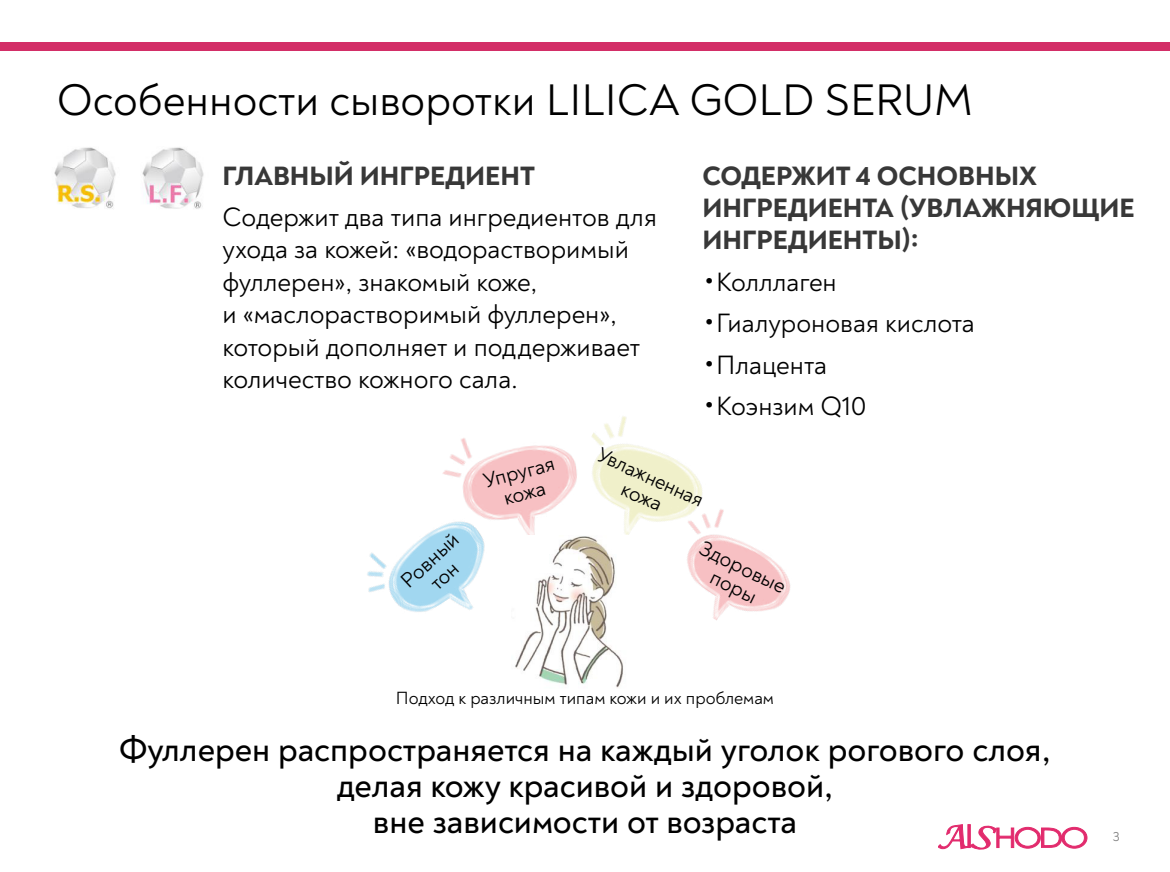
<style>
.page{position:relative;width:1170px;height:872px;background:#fff}
.page>*{position:absolute;margin:0;border:0;box-sizing:border-box;transform-origin:0 0}
.t1{font:45px "Noah";color:#000}
.t2{font:500 34.5px/36px "Noah";color:#000;text-align:center}
.t3{font:27px/32.4px "Noah";color:#000}
.t4{font:800 27px/32.4px "Noah";color:#383838}
.t5{font:21.45px/21.5px "Noah";color:#000;text-align:center}
.t6{font:21.45px "Noah";color:#000;scale:.96 1}
.t7{font:18px "Noah";color:#000}
.t8{font:13.5px "Noah";color:#7f7f7f}
.s1{font-family:"Koz Go Pr 6 N"}
</style>
<div class="page">
<div style="left:0;top:42px;width:1169px;height:9px;background:#d32e67"></div>
<img style="left:442px;top:438px;width:113px;height:97px">
<img style="left:367px;top:487px;width:165px;height:125px">
<img style="left:555px;top:416px;width:147px;height:119px">
<img style="left:650px;top:488px;width:140px;height:133px">
<img style="left:511px;top:535px;width:112px;height:153px">
<svg style="left:938px;top:824px;width:149px;height:25px"></svg>
<img style="left:54px;top:147px;width:150px;height:62px">
<h1 class="t1" style="left:57px;top:72px;width:917px">Особенности сыворотки LILICA GOLD SERUM</h1>
<p class="t4" style="left:223px;top:159px;width:314px">ГЛАВНЫЙ ИНГРЕДИЕНТ</p>
<p class="t3" style="left:223px;top:201px;width:436px">Содержит два типа ингредиентов для ухода за кожей: «водорастворимый фуллерен», знакомый коже,<br>и «маслорастворимый фуллерен», который дополняет и поддерживает количество кожного сала.</p>
<p class="t4" style="left:702px;top:159px;width:433px">СОДЕРЖИТ 4 ОСНОВНЫХ<br>ИНГРЕДИЕНТА (УВЛАЖНЯЮЩИЕ<br>ИНГРЕДИЕНТЫ):</p>
<p class="t3" style="left:695px;top:261px;width:280px;line-height:41.4px"><span class="s1">・</span>Колллаген<span class="s1">・</span>Гиалуроновая кислота<span class="s1">・</span>Плацента<br><span class="s1">・</span>Коэнзим Q10</p>
<p class="t5" style="left:396px;top:576px;width:72px;rotate:-43deg">Ровный тон</p>
<p class="t5" style="left:481px;top:471px;width:74px;rotate:-15deg">Упругая</p>
<p class="t5" style="left:501px;top:488px;width:44px;rotate:-15deg">кожа</p>
<p class="t6" style="left:604px;top:441px;width:120px;rotate:24deg">Увлажненная</p>
<p class="t5" style="left:626px;top:478px;width:44px;rotate:24deg">кожа</p>
<p class="t5" style="left:705px;top:537px;width:95px;rotate:26deg">Здоровые поры</p>
<p class="t7" style="left:396px;top:687px;width:380px">Подход к различным типам кожи и их проблемам</p>
<p class="t2" style="left:119px;top:732px;width:933px">Фуллерен распространяется на каждый уголок рогового слоя, делая кожу красивой и здоровой,<br>вне зависимости от возраста</p>
<p class="t8" style="left:1112px;top:828px;width:9px">3</p>
</div>
